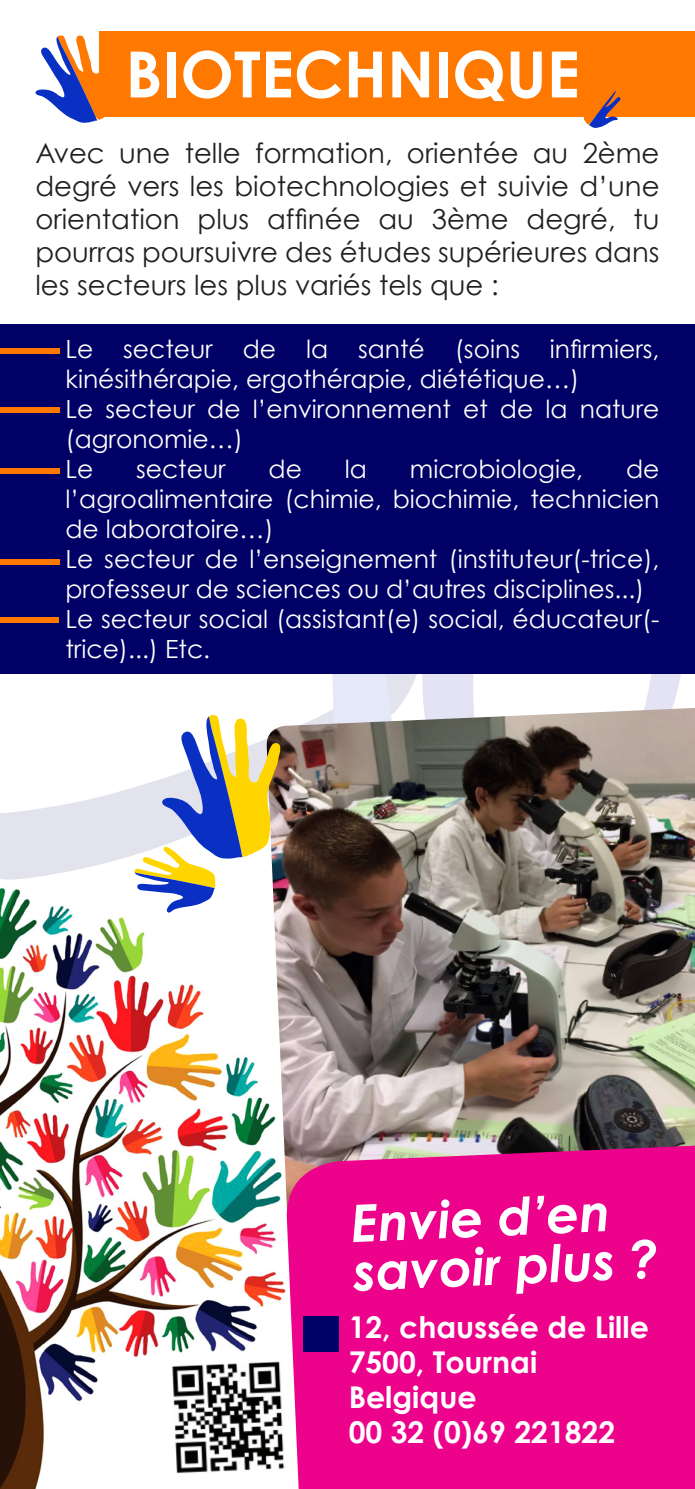
<style>
.page{position:relative;width:695px;height:1489px;background:#fff}
.page>*{position:absolute;margin:0;border:0;box-sizing:border-box;transform-origin:0 0}
.t1{font:700 63.75px "Century Gothic";color:#fff}
.t2{font:italic 700 51.5px "Century Gothic";color:#fff}
.t3{font:700 30px "Century Gothic";color:#fff}
.t4{font:27.5px/33px "Century Gothic";color:#231f20;text-align:justify}
.t5{font:25px/30px "Century Gothic";color:#fff}
</style>
<div class="page">
<img style="left:0;top:888px;width:284px;height:600px">
<svg style="left:484px;top:673px;width:203px;height:35px"></svg>
<svg style="left:0;top:790px;width:126px;height:90px;fill:#e3e3ee"></svg>
<svg style="left:189px;top:673px;width:295px;height:35px"></svg>
<img style="left:266px;top:708px;width:428px;height:525px">
<div style="left:284px;top:1141px;width:410px;height:347px;background:#ed028c"></div>
<div style="left:303px;top:1315px;width:36px;height:36px;background:#010066"></div>
<svg style="left:126px;top:708px;width:169px;height:218px"></svg>
<div style="left:99px;top:31px;width:595px;height:85px;background:#ff7800"></div>
<svg style="left:35px;top:35px;width:78px;height:88px"></svg>
<svg style="left:583px;top:90px;width:37px;height:38px"></svg>
<div style="left:0;top:324px;width:694px;height:349px;background:#006"></div>
<div style="left:0;top:348px;width:59px;height:6px;background:#ff7800"></div>
<div style="left:0;top:407px;width:59px;height:5px;background:#ff7800"></div>
<div style="left:0;top:468px;width:59px;height:6px;background:#ff7800"></div>
<div style="left:0;top:559px;width:59px;height:5px;background:#ff7800"></div>
<div style="left:0;top:617px;width:59px;height:6px;background:#ff7800"></div>
<img style="left:171px;top:1360px;width:116px;height:114px">
<p class="t1" style="left:125px;top:34px;width:456px">BIOTECHNIQUE</p>
<p class="t4" style="left:35px;top:136px;width:625px">Avec une telle formation, orientée au 2ème degré vers les biotechnologies et suivie d’une orientation plus affinée au 3ème degré, tu pourras poursuivre des études supérieures dans les secteurs les plus variés tels que :</p>
<p class="t5" style="left:65px;top:334px;width:595px">Le secteur de la santé (soins infirmiers, kinésithérapie, ergothérapie, diététique…)</p>
<p class="t5" style="left:65px;top:394px;width:595px">Le secteur de l’environnement et de la nature (agronomie…)</p>
<p class="t5" style="left:65px;top:454px;width:29px">Le</p>
<p class="t5" style="left:136px;top:454px;width:91px">secteur</p>
<p class="t5" style="left:268px;top:454px;width:35px">de</p>
<p class="t5" style="left:345px;top:454px;width:24px">la</p>
<p class="t5" style="left:410px;top:454px;width:175px">microbiologie,</p>
<p class="t5" style="left:65px;top:454px;width:595px;text-align:justify;text-indent:560px">de l’agroalimentaire (chimie, biochimie, technicien de laboratoire…)</p>
<p class="t5" style="left:65px;top:544px;width:595px">Le secteur de l’enseignement (instituteur(-trice), professeur de sciences ou d’autres disciplines...)</p>
<p class="t5" style="left:65px;top:604px;width:595px">Le secteur social (assistant(e) social, éducateur(- trice)...) Etc.</p>
<p class="t2" style="left:350px;top:1189px;width:261px;rotate:-2deg">Envie d’en</p>
<p class="t2" style="left:352px;top:1237px;width:307px;rotate:-2deg">savoir plus ?</p>
<p class="t3" style="left:348px;top:1308px;width:302px">12, chaussée de Lille</p>
<p class="t3" style="left:348px;top:1343px;width:190px">7500, Tournai</p>
<p class="t3" style="left:348px;top:1378px;width:129px">Belgique</p>
<p class="t3" style="left:348px;top:1413px;width:268px">00 32 (0)69 221822</p>
</div>
